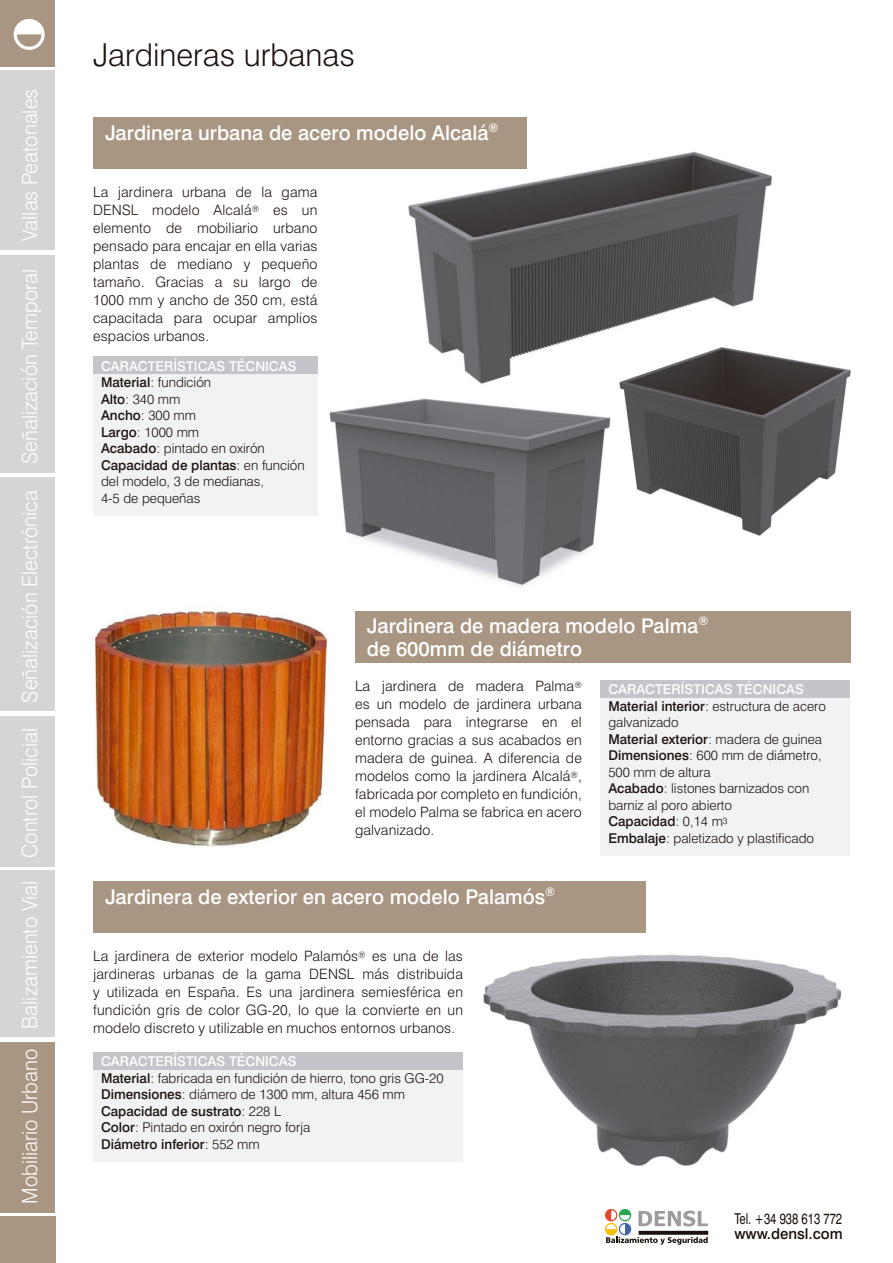
<style>
.page{position:relative;width:893px;height:1263px;background:#fff}
.page>*{position:absolute;margin:0;border:0;box-sizing:border-box;transform-origin:0 0}
.t1{font:300 31.5px "Swiss 721 BT";color:#1e120d}
.t2{font:300 21px "Swiss 721 BT";color:#fff;scale:.96 1}
.t3{font:500 20.25px/22.5px "Swiss 721 BT";color:#fff}
.t4{font:15px "Swiss 721 BT";color:#1e120d;scale:.76 1}
.t5{font:500 15px "Swiss 721 BT";color:#1e120d}
.t6{font:300 14.25px/18px "Swiss 721 BT";letter-spacing:.01em;color:#1e120d;text-align:justify}
.t7{font:300 13.5px/16.5px "Swiss 721 BT";color:#1e120d}
.s1{font-weight:500;color:#fff}
.s2{font-weight:500}
</style>
<div class="page">
<img style="left:408px;top:151px;width:365px;height:226px">
<img style="left:317px;top:377px;width:290px;height:210px">
<img style="left:607px;top:335px;width:244px;height:201px">
<img style="left:483px;top:954px;width:359px;height:212px">
<div style="left:93px;top:118px;width:434px;height:51px;background:#a99682"></div>
<div style="left:93px;top:881px;width:553px;height:52px;background:#a99682"></div>
<div style="left:0;top:1217px;width:55px;height:46px;background:#a99682"></div>
<svg style="left:605px;top:1209px;width:103px;height:36px"></svg>
<div style="left:0;top:0;width:55px;height:67px;background:#a99682"></div>
<svg style="left:14px;top:19px;width:31px;height:31px"></svg>
<div style="left:0;top:71px;width:55px;height:179px;background:#d7d5d4"></div>
<div style="left:0;top:255px;width:55px;height:218px;background:#d7d5d4"></div>
<div style="left:0;top:477px;width:55px;height:234px;background:#d7d5d4"></div>
<div style="left:0;top:716px;width:55px;height:150px;background:#d7d5d4"></div>
<div style="left:0;top:871px;width:55px;height:166px;background:#d7d5d4"></div>
<div style="left:0;top:1041px;width:55px;height:171px;background:#a99682"></div>
<div style="left:93px;top:374px;width:224px;height:142px;background:#f1f2f4"></div>
<div style="left:93px;top:357px;width:224px;height:17px;background:#c3c5ca"></div>
<div style="left:355px;top:611px;width:495px;height:51px;background:#a99682"></div>
<div style="left:600px;top:697px;width:250px;height:158px;background:#f1f2f4"></div>
<div style="left:600px;top:680px;width:250px;height:17px;background:#c3c5ca"></div>
<div style="left:93px;top:1069px;width:370px;height:92px;background:#f1f2f4"></div>
<div style="left:93px;top:1052px;width:370px;height:17px;background:#c3c5ca"></div>
<img style="left:94px;top:610px;width:234px;height:237px">
<h2 class="t2" style="left:17px;top:241px;width:160px;rotate:-90deg">Vallas Peatonales</h2>
<h2 class="t2" style="left:17px;top:703px;width:453px;rotate:-90deg">Señalización Electrónica Señalización Temporal</h2>
<h2 class="t2" style="left:17px;top:858px;width:136px;rotate:-90deg">Control Policial</h2>
<h2 class="t2" style="left:17px;top:1028px;width:155px;rotate:-90deg">Balizamiento Vial</h2>
<h2 class="t2" style="left:17px;top:1204px;width:163px;rotate:-90deg">Mobiliario Urbano</h2>
<h1 class="t1" style="left:93px;top:35px;width:263px">Jardineras urbanas</h1>
<h3 class="t3" style="left:105px;top:121px;width:395px">Jardinera urbana de acero modelo Alcalá<sup>®</sup></h3>
<p class="t6" style="left:93px;top:183px;width:226px">La jardinera urbana de la gama DENSL modelo Alcalá<sup>®</sup> es un elemento de mobiliario urbano pensado para encajar en ella varias plantas de mediano y pequeño tamaño. Gracias a su largo de 1000 mm y ancho de 350 cm, está capacitada para ocupar amplios espacios urbanos.</p>
<p class="t7" style="left:101px;top:358px;width:205px"><span class="s1">CARACTERÍSTICAS TÉCNICAS<br></span><span class="s2">Material</span>: fundición<br><span class="s2">Alto</span>: 340 mm<br><span class="s2">Ancho</span>: 300 mm<br><span class="s2">Largo</span>: 1000 mm<br><span class="s2">Acabado</span>: pintado en oxirón<br><span class="s2">Capacidad de plantas</span>: en función del modelo, 3 de medianas,<br>4-5 de pequeñas</p>
<h3 class="t3" style="left:367px;top:614px;width:343px">Jardinera de madera modelo Palma<sup>® </sup>de 600mm de diámetro</h3>
<p class="t7" style="left:608px;top:681px;width:219px"><span class="s1">CARACTERÍSTICAS TÉCNICAS<br></span><span class="s2">Material interior</span>: estructura de acero galvanizado<br><span class="s2">Material exterior</span>: madera de guinea<br><span class="s2">Dimensiones</span>: 600 mm de diámetro,<br>500 mm de altura<br><span class="s2">Acabado</span>: listones barnizados con barniz al poro abierto<br><span class="s2">Capacidad</span>: 0,14 m<sup>3<br></sup><span class="s2">Embalaje</span>: paletizado y plastificado</p>
<p class="t6" style="left:355px;top:676px;width:228px">La jardinera de madera Palma<sup>® </sup>es un modelo de jardinera urbana pensada para integrarse en el entorno gracias a sus acabados en madera de guinea. A diferencia de modelos como la jardinera Alcalá<sup>®</sup>, fabricada por completo en fundición, el modelo Palma se fabrica en acero galvanizado.</p>
<h3 class="t3" style="left:105px;top:885px;width:452px">Jardinera de exterior en acero modelo Palamós<sup>®</sup></h3>
<p class="t6" style="left:93px;top:947px;width:371px">La jardinera de exterior modelo Palamós<sup>®</sup> es una de las jardineras urbanas de la gama DENSL más distribuida y utilizada en España. Es una jardinera semiesférica en fundición gris de color GG-20, lo que la convierte en un modelo discreto y utilizable en muchos entornos urbanos.</p>
<p class="t7" style="left:101px;top:1053px;width:344px"><span class="s1">CARACTERÍSTICAS TÉCNICAS<br></span><span class="s2">Material</span>: fabricada en fundición de hierro, tono gris GG-20<br><span class="s2">Dimensiones</span>: diámero de 1300 mm, altura 456 mm <span class="s2">Capacidad de sustrato</span>: 228 L<br><span class="s2">Color</span>: Pintado en oxirón negro forja<br><span class="s2">Diámetro inferior</span>: 552 mm</p>
<p class="t4" style="left:734px;top:1209px;width:143px">Tel. +34 938 613 772</p>
<p class="t5" style="left:734px;top:1224px;width:110px">www.densl.com</p>
</div>
